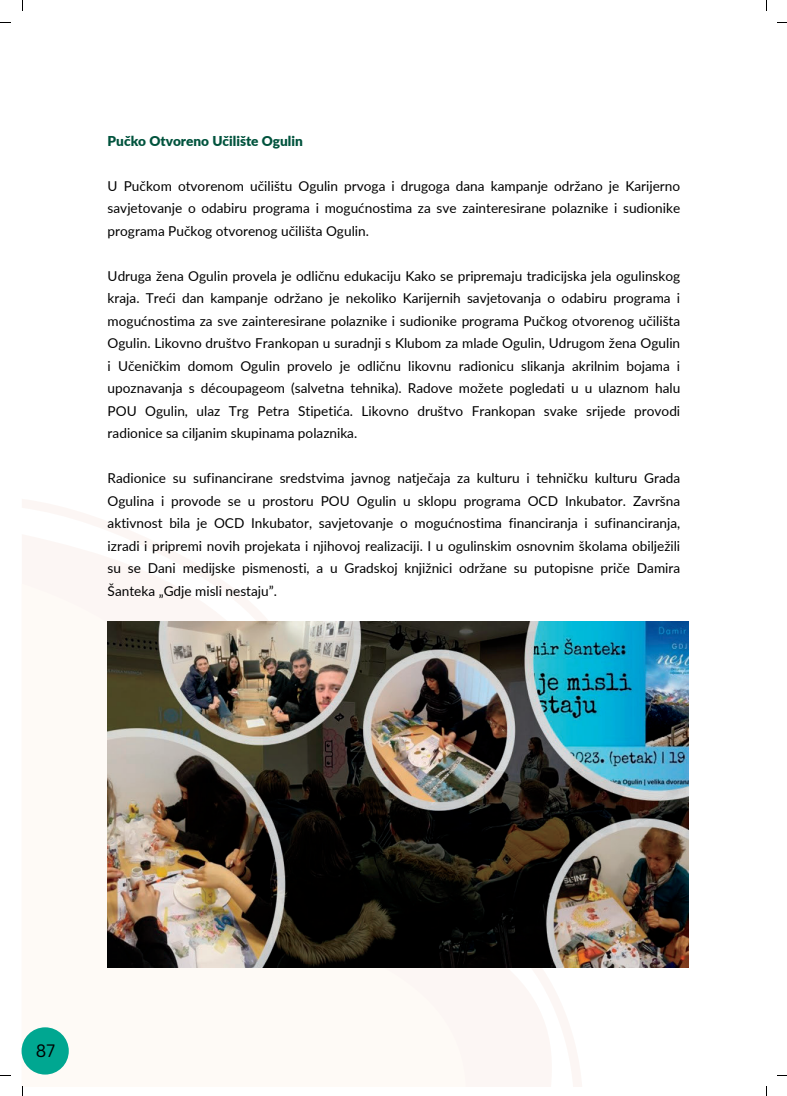
<style>
.page{position:relative;width:787px;height:1096px;background:#fff}
.page>*{position:absolute;margin:0;border:0;box-sizing:border-box;transform-origin:0 0}
.t1{font:17.5px "Canva Sans";color:#000}
.t2{font:13.62px/22.5px "Lato";color:#000;text-align:justify}
.t3{font:900 13.62px "Lato";color:#00533d}
</style>
<div class="page">
<svg style="left:22px;top:499px;width:560px;height:587px;fill:#fefaf6"></svg>
<img style="left:107px;top:621px;width:582px;height:346px">
<div style="left:22px;top:1027px;width:47px;height:47px;background:#00a791;border-radius:50%"></div>
<p class="t3" style="left:108px;top:132px;width:197px">Pučko Otvoreno Učilište Ogulin</p>
<p class="t2" style="left:108px;top:174px;width:574px">U Pučkom otvorenom učilištu Ogulin prvoga i drugoga dana kampanje održano je Karijerno savjetovanje o odabiru programa i mogućnostima za sve zainteresirane polaznike i sudionike programa Pučkog otvorenog učilišta Ogulin.</p>
<p class="t2" style="left:108px;top:264px;width:574px">Udruga žena Ogulin provela je odličnu edukaciju Kako se pripremaju tradicijska jela ogulinskog kraja. Treći dan kampanje održano je nekoliko Karijernih savjetovanja o odabiru programa i mogućnostima za sve zainteresirane polaznike i sudionike programa Pučkog otvorenog učilišta Ogulin. Likovno društvo Frankopan u suradnji s Klubom za mlade Ogulin, Udrugom žena Ogulin i Učeničkim domom Ogulin provelo je odličnu likovnu radionicu slikanja akrilnim bojama i upoznavanja s découpageom (salvetna tehnika). Radove možete pogledati u u ulaznom halu POU Ogulin, ulaz Trg Petra Stipetića. Likovno društvo Frankopan svake srijede provodi radionice sa ciljanim skupinama polaznika.</p>
<p class="t2" style="left:108px;top:467px;width:574px">Radionice su sufinancirane sredstvima javnog natječaja za kulturu i tehničku kulturu Grada Ogulina i provode se u prostoru POU Ogulin u sklopu programa OCD Inkubator. Završna aktivnost bila je OCD Inkubator, savjetovanje o mogućnostima financiranja i sufinanciranja, izradi i pripremi novih projekata i njihovoj realizaciji. I u ogulinskim osnovnim školama obilježili su se Dani medijske pismenosti, a u Gradskoj knjižnici održane su putopisne priče Damira Šanteka „Gdje misli nestaju”.</p>
<p class="t1" style="left:36px;top:1038px;width:21px">87</p>
</div>
